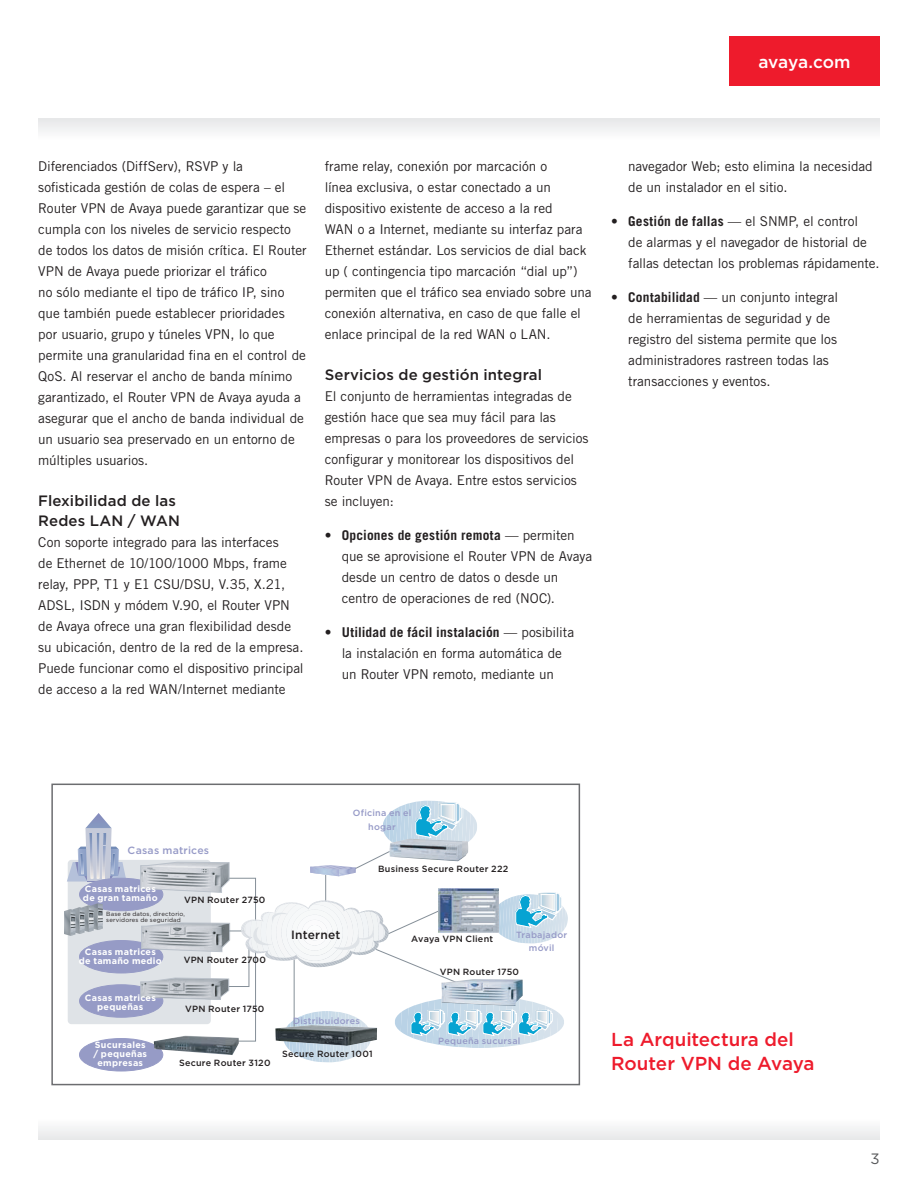
<style>
.page{position:relative;width:918px;height:1188px;background:#fff}
.page>*{position:absolute;margin:0;border:0;box-sizing:border-box;transform-origin:0 0}
.t1{font:500 18.75px/24px "Gotham";color:#ee1b2c}
.t2{font:500 17.25px "Gotham";letter-spacing:-.015em;color:#fff}
.t3{font:500 15px/19.5px "Gotham";letter-spacing:.005em;color:#231f20}
.t4{font:15px "Gotham";color:#57585a}
.t5{font:13.5px/21px "Trade Gothic LT Std";letter-spacing:-.005em;color:#231f20}
.t6{font:500 12px "Gotham";letter-spacing:.01em;color:#231f20}
.t7{font:500 10.5px "Gotham";letter-spacing:.02em;color:#969ac7}
.t8{font:500 9px "Gotham";letter-spacing:.025em;color:#231f20}
.t9{font:700 9px/9px "Gotham";letter-spacing:.03em;color:#fff;text-align:center}
.t10{font:500 9px/13.5px "Gotham";letter-spacing:.025em;color:#969ac7;text-align:center}
.t11{font:6px/6px "Gotham";letter-spacing:.025em;color:#231f20}
.s1{font-weight:700}
</style>
<div class="page">
<div style="left:729px;top:37px;width:151px;height:49px;background:#ee1b2c"></div>
<div style="left:38px;top:119px;width:842px;height:21px;background:#f2f3f4"></div>
<div style="left:38px;top:1118px;width:842px;height:21px;background:#f3f4f4"></div>
<div style="left:68px;top:860px;width:143px;height:164px;background:#dfe3e7;border-radius:4px"></div>
<svg style="left:67px;top:813px;width:59px;height:69px"></svg>
<div style="left:80px;top:878px;width:83px;height:33px;background:#969bc6;border-radius:50%"></div>
<div style="left:79px;top:878px;width:84px;height:33px;border:1px solid #969bc6;border-radius:50%"></div>
<div style="left:80px;top:941px;width:83px;height:32px;background:#969bc6;border-radius:50%"></div>
<div style="left:79px;top:940px;width:84px;height:33px;border:1px solid #969bc6;border-radius:50%"></div>
<div style="left:80px;top:985px;width:83px;height:32px;background:#969bc6;border-radius:50%"></div>
<div style="left:79px;top:984px;width:84px;height:34px;border:1px solid #969bc6;border-radius:50%"></div>
<svg style="left:64px;top:903px;width:39px;height:33px"></svg>
<div style="left:79px;top:1039px;width:84px;height:32px;background:#969bc6;border-radius:50%"></div>
<div style="left:79px;top:1038px;width:84px;height:33px;border:1px solid #969bc6;border-radius:50%"></div>
<svg style="left:140px;top:801px;width:428px;height:261px"></svg>
<img style="left:275px;top:1025px;width:102px;height:21px">
<img style="left:154px;top:1036px;width:85px;height:19px">
<div style="left:51px;top:784px;width:529px;height:301px;border:2px solid #6c6d70"></div>
<p class="t2" style="left:758px;top:52px;width:93px">avaya.com</p>
<p class="t5" style="left:38px;top:156px;width:270px">Diferenciados (DiffServ), RSVP y la sofisticada gestión de colas de espera – el Router VPN de Avaya puede garantizar que se cumpla con los niveles de servicio respecto de todos los datos de misión crítica. El Router VPN de Avaya puede priorizar el tráfico<br>no sólo mediante el tipo de tráfico IP, sino que también puede establecer prioridades por usuario, grupo y túneles VPN, lo que permite una granularidad fina en el control de QoS. Al reservar el ancho de banda mínimo garantizado, el Router VPN de Avaya ayuda a asegurar que el ancho de banda individual de un usuario sea preservado en un entorno de múltiples usuarios.</p>
<p class="t3" style="left:38px;top:491px;width:143px">Flexibilidad de las<br>Redes LAN / WAN</p>
<p class="t5" style="left:38px;top:531px;width:267px">Con soporte integrado para las interfaces<br>de Ethernet de 10/100/1000 Mbps, frame relay, PPP, T1 y E1 CSU/DSU, V.35, X.21, ADSL, ISDN y módem V.90, el Router VPN de Avaya ofrece una gran flexibilidad desde su ubicación, dentro de la red de la empresa.<br>Puede funcionar como el dispositivo principal de acceso a la red WAN/Internet mediante</p>
<p class="t5" style="left:325px;top:156px;width:268px">frame relay, conexión por marcación o<br>línea exclusiva, o estar conectado a un dispositivo existente de acceso a la red<br>WAN o a Internet, mediante su interfaz para Ethernet estándar. Los servicios de dial back up ( contingencia tipo marcación “dial up”) permiten que el tráfico sea enviado sobre una conexión alternativa, en caso de que falle el enlace principal de la red WAN o LAN.</p>
<p class="t3" style="left:325px;top:365px;width:219px">Servicios de gestión integral</p>
<p class="t5" style="left:325px;top:386px;width:265px">El conjunto de herramientas integradas de gestión hace que sea muy fácil para las empresas o para los proveedores de servicios configurar y monitorear los dispositivos del Router VPN de Avaya. Entre estos servicios se incluyen:</p>
<p class="t5" style="left:342px;top:524px;width:252px;text-indent:-17px">• <span class="s1">Opciones de gestión remota</span> — permiten que se aprovisione el Router VPN de Avaya desde un centro de datos o desde un centro de operaciones de red (NOC).</p>
<p class="t5" style="left:325px;top:621px;width:251px;text-align:center">• <span class="s1">Utilidad de fácil instalación</span> — posibilita la instalación en forma automática de<br>un Router VPN remoto, mediante un</p>
<p class="t5" style="left:628px;top:156px;width:246px">navegador Web; esto elimina la necesidad de un instalador en el sitio.</p>
<p class="t5" style="left:628px;top:211px;width:253px;text-indent:-17px">• <span class="s1">Gestión de fallas</span> — el SNMP, el control<br>de alarmas y el navegador de historial de fallas detectan los problemas rápidamente.</p>
<p class="t5" style="left:628px;top:286px;width:211px;text-indent:-17px">• <span class="s1">Contabilidad</span> — un conjunto integral de herramientas de seguridad y de registro del sistema permite que los administradores rastreen todas las transacciones y eventos.</p>
<p class="t7" style="left:128px;top:844px;width:83px">Casas matrices</p>
<p class="t9" style="left:83px;top:884px;width:76px;text-align:left">Casas matrices de gran tamaño</p>
<p class="t8" style="left:184px;top:894px;width:83px">VPN Router 2750</p>
<p class="t11" style="left:106px;top:911px;width:80px">Base de datos, directorio, servidores de seguridad</p>
<p class="t9" style="left:79px;top:947px;width:85px">Casas matrices de tamaño medio</p>
<p class="t9" style="left:85px;top:993px;width:73px">Casas matrices pequeñas</p>
<p class="t9" style="left:94px;top:1040px;width:55px">Sucursales / pequeñas empresas</p>
<p class="t8" style="left:184px;top:955px;width:84px">VPN Router 2700</p>
<p class="t8" style="left:185px;top:1004px;width:81px">VPN Router 1750</p>
<p class="t8" style="left:179px;top:1058px;width:93px">Secure Router 3120</p>
<p class="t10" style="left:353px;top:806px;width:60px">Oficina en el hogar</p>
<p class="t8" style="left:378px;top:863px;width:132px">Business Secure Router 222</p>
<p class="t6" style="left:291px;top:928px;width:51px">I nternet</p>
<p class="t10" style="left:293px;top:1013px;width:68px">Distribuidores</p>
<p class="t8" style="left:411px;top:934px;width:83px">Avaya VPN Client</p>
<p class="t10" style="left:516px;top:928px;width:53px">Trabajador móvil</p>
<p class="t8" style="left:440px;top:966px;width:81px">VPN Router 1750</p>
<p class="t10" style="left:438px;top:1034px;width:84px">Pequeña sucursal</p>
<p class="t8" style="left:282px;top:1049px;width:92px">Secure Router 1001</p>
<h1 class="t1" style="left:611px;top:1027px;width:205px">La Arquitectura del<br>Router VPN de Avaya</h1>
<p class="t4" style="left:871px;top:1150px;width:11px">3</p>
</div>
